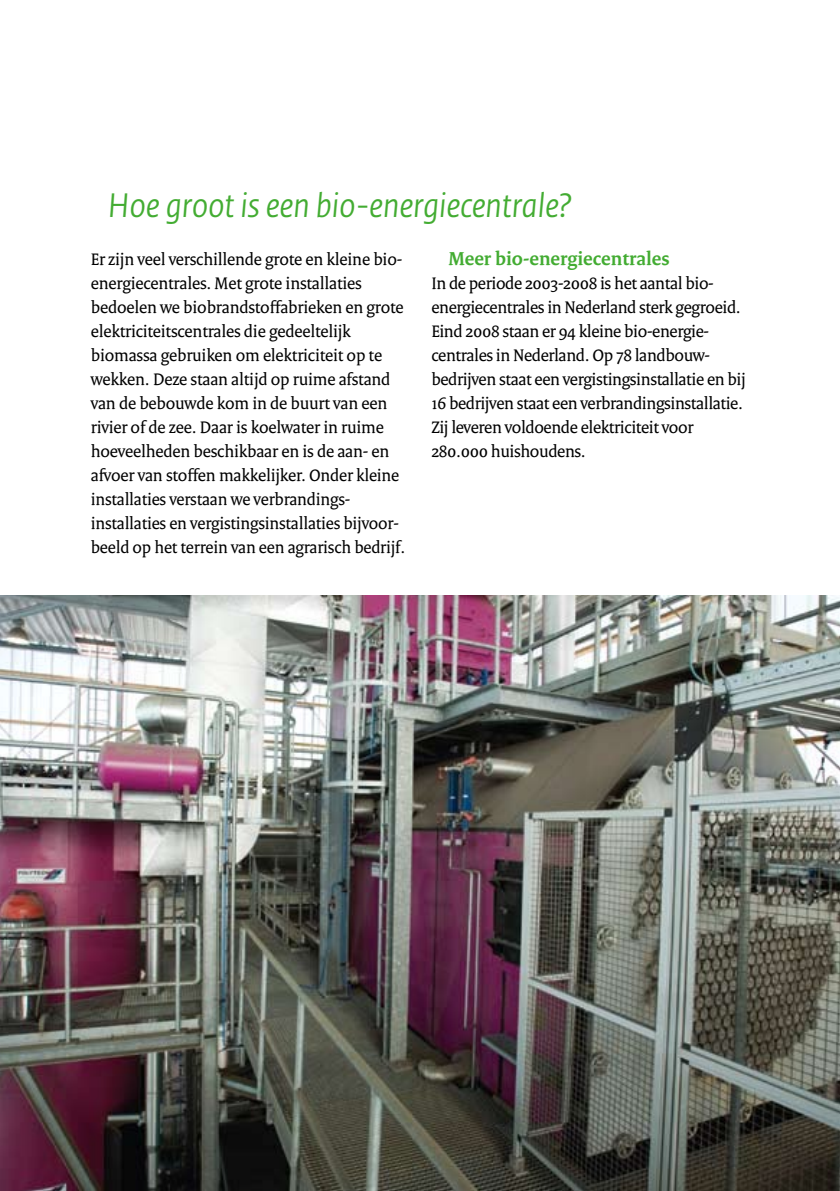
<style>
.page{position:relative;width:840px;height:1191px;background:#fff}
.page>*{position:absolute;margin:0;border:0;box-sizing:border-box;transform-origin:0 0}
.t1{font:italic 36px "Rijksoverheid Sans";color:#43ac32}
.t2{font:700 20px "Rijksoverheid Serif";color:#43ac32}
.t3{font:18px/24px "Rijksoverheid Serif";letter-spacing:-.01em;color:#000}
</style>
<div class="page">
<img style="left:0;top:595px;width:839px;height:596px">
<h1 class="t1" style="left:108px;top:185px;width:465px">Hoe groot is een bio-energiecentrale?</h1>
<p class="t3" style="left:91px;top:247px;width:316px">Er zijn veel verschillende grote en kleine bio&shy;energiecentrales. Met grote installaties bedoelen we biobrandstoffabrieken en grote elektriciteitscentrales die gedeeltelijk biomassa gebruiken om elektriciteit op te wekken. Deze staan altijd op ruime afstand van de bebouwde kom in de buurt van een rivier of de zee. Daar is koelwater in ruime hoeveelheden beschikbaar en is de aan- en afvoer van stoffen makkelijker. Onder kleine installaties verstaan we verbrandings&shy;installaties en vergistingsinstallaties bijvoor&shy;beeld op het terrein van een agrarisch bedrijf.</p>
<p class="t2" style="left:448px;top:246px;width:222px">Meer bio-energiecentrales</p>
<p class="t3" style="left:431px;top:271px;width:316px">In de periode 2003-2008 is het aantal bio&shy;energiecentrales in Nederland sterk gegroeid.<br>Eind 2008 staan er 94 kleine bio-energie&shy;centrales in Nederland. Op 78 landbouw&shy;bedrijven staat een vergistingsinstallatie en bij 16 bedrijven staat een verbrandingsinstallatie.<br>Zij leveren voldoende elektriciteit voor 280.000 huishoudens.</p>
</div>
